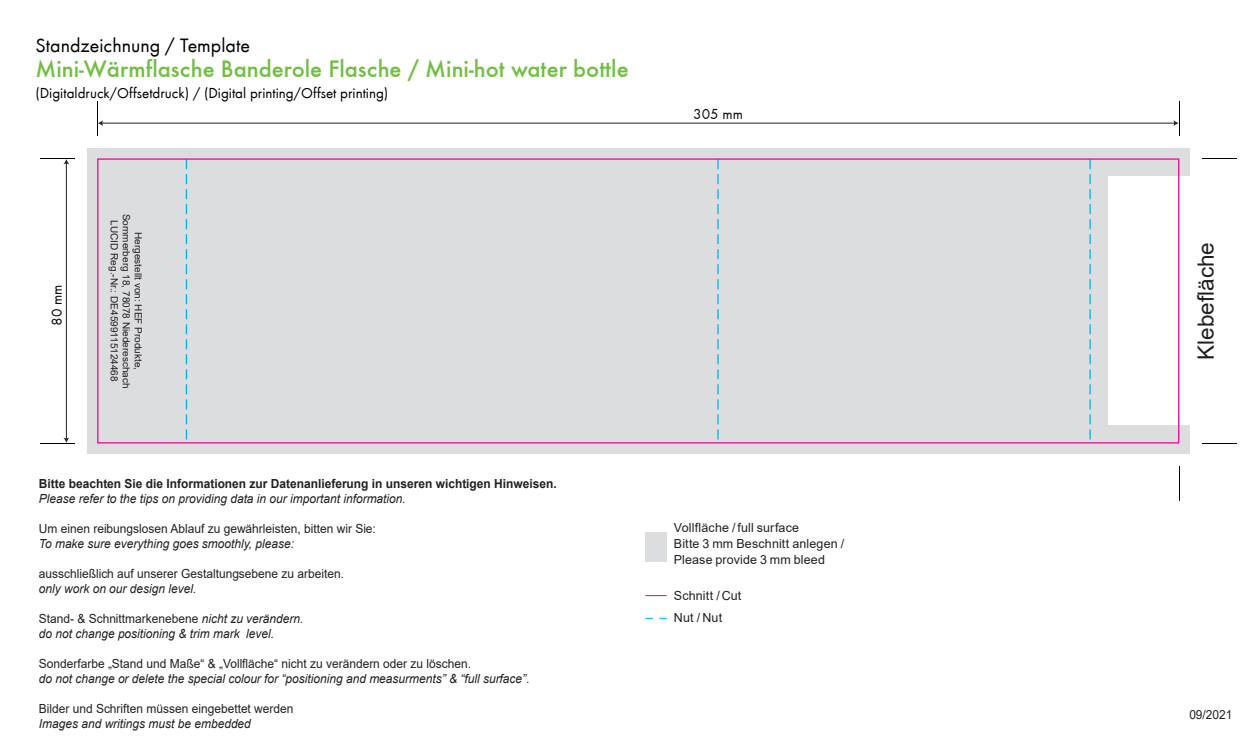
<style>
.page{position:relative;width:1251px;height:745px;background:#fff}
.page>*{position:absolute;margin:0;border:0;box-sizing:border-box;transform-origin:0 0}
.t1{font:24.62px "Futura T Medium";color:#72be43}
.t2{font:22.5px "Arial";color:#231f20}
.t3{font:20px "Futura T";color:#000}
.t4{font:15px "Futura T";color:#000}
.t5{font:15px "Futura T";color:#0f0c12}
.t6{font:italic 12.5px/15px "Arial";color:#231f20;scale:.96 1}
.t7{font:12.5px "Arial";color:#231f20;scale:.96 1}
.t8{font:12.5px/16.2px "Arial";color:#231f20}
.t9{font:700 12.5px "Arial";color:#231f20;scale:.96 1}
.t10{font:10px/12px "Arial";color:#231f20;text-align:center}
.s1{font-style:normal}
</style>
<div class="page">
<div style="left:87px;top:148px;width:1102px;height:305px;background:#dcdddf"></div>
<hr style="left:102px;top:123px;width:1073px;height:1px;background:#231f20">
<svg style="left:98px;top:120px;width:5px;height:6px"></svg>
<svg style="left:1173px;top:120px;width:6px;height:6px"></svg>
<hr style="left:66px;top:163px;width:1px;height:276px;background:#231f20">
<svg style="left:63px;top:437px;width:6px;height:5px"></svg>
<svg style="left:64px;top:159px;width:5px;height:5px"></svg>
<div style="left:1108px;top:177px;width:81px;height:248px;background:#fff"></div>
<svg style="left:1089px;top:160px;width:2px;height:280px"></svg>
<svg style="left:717px;top:160px;width:2px;height:280px"></svg>
<svg style="left:186px;top:160px;width:1px;height:280px"></svg>
<div style="left:645px;top:531px;width:22px;height:30px;background:#dcdddf"></div>
<svg style="left:645px;top:595px;width:22px;height:1px"></svg>
<hr style="left:97px;top:101px;width:1px;height:35px;background:#000">
<hr style="left:40px;top:158px;width:35px;height:1px;background:#000">
<hr style="left:40px;top:443px;width:35px;height:1px;background:#000">
<hr style="left:1179px;top:101px;width:1px;height:35px;background:#000">
<hr style="left:1202px;top:158px;width:34px;height:1px;background:#000">
<hr style="left:1202px;top:443px;width:34px;height:1px;background:#000">
<hr style="left:1179px;top:465px;width:1px;height:35px;background:#000">
<h3 class="t3" style="left:35px;top:34px;width:216px">Standzeichnung / Template</h3>
<h1 class="t1" style="left:35px;top:54px;width:595px">Mini-Wärmflasche Banderole Flasche / Mini-hot water bottle</h1>
<p class="t4" style="left:35px;top:85px;width:354px">(Digitaldruck/Offsetdruck) / (Digital printing/Offset printing)</p>
<p class="t5" style="left:48px;top:325px;width:43px;rotate:-90deg">80 mm</p>
<p class="t10" style="left:144px;top:213px;width:176px;rotate:90deg">Hergestellt von: HEF Produkte,<br>Sommerberg 18, 78078 Niedereschach<br>LUCID Reg.-Nr.: DE4599115124468</p>
<p class="t9" style="left:39px;top:474px;width:541px">Bitte beachten Sie die Informationen zur Datenanlieferung in unseren wichtigen Hinweisen.</p>
<p class="t6" style="left:39px;top:491px;width:384px">Please refer to the tips on providing data in our important information.</p>
<p class="t7" style="left:39px;top:520px;width:353px">Um einen reibungslosen Ablauf zu gewährleisten, bitten wir Sie:</p>
<p class="t6" style="left:39px;top:536px;width:267px">To make sure everything goes smoothly, please:</p>
<p class="t7" style="left:39px;top:565px;width:319px">ausschließlich auf unserer Gestaltungsebene zu arbeiten.</p>
<p class="t6" style="left:39px;top:581px;width:166px">only work on our design level.</p>
<p class="t6" style="left:39px;top:611px;width:277px"><span class="s1">Stand- &amp; Schnittmarkenebene</span> nicht zu verändern. do not change positioning &amp; trim mark level.</p>
<p class="t6" style="left:39px;top:656px;width:513px"><span class="s1">Sonderfarbe „Stand und Maße“ &amp; „Vollfläche“ nicht zu verändern oder zu löschen.<br></span>do not change or delete the special colour for “positioning and measurments” &amp; “full surface”<span class="s1">.</span></p>
<p class="t7" style="left:39px;top:700px;width:267px">Bilder und Schriften müssen eingebettet werden</p>
<p class="t6" style="left:39px;top:716px;width:222px">Images and writings must be embedded</p>
<p class="t5" style="left:693px;top:105px;width:51px">305 mm</p>
<p class="t8" style="left:674px;top:519px;width:172px">Vollfläche / full surface<br>Bitte 3 mm Beschnitt anlegen /<br>Please provide 3 mm bleed</p>
<p class="t8" style="left:674px;top:584px;width:69px;line-height:21.9px">Schnitt / Cut<br>Nut / Nut</p>
<h2 class="t2" style="left:1190px;top:359px;width:119px;rotate:-90deg">Klebefläche</h2>
<p class="t7" style="left:1189px;top:705px;width:47px">09/2021</p>
</div>
